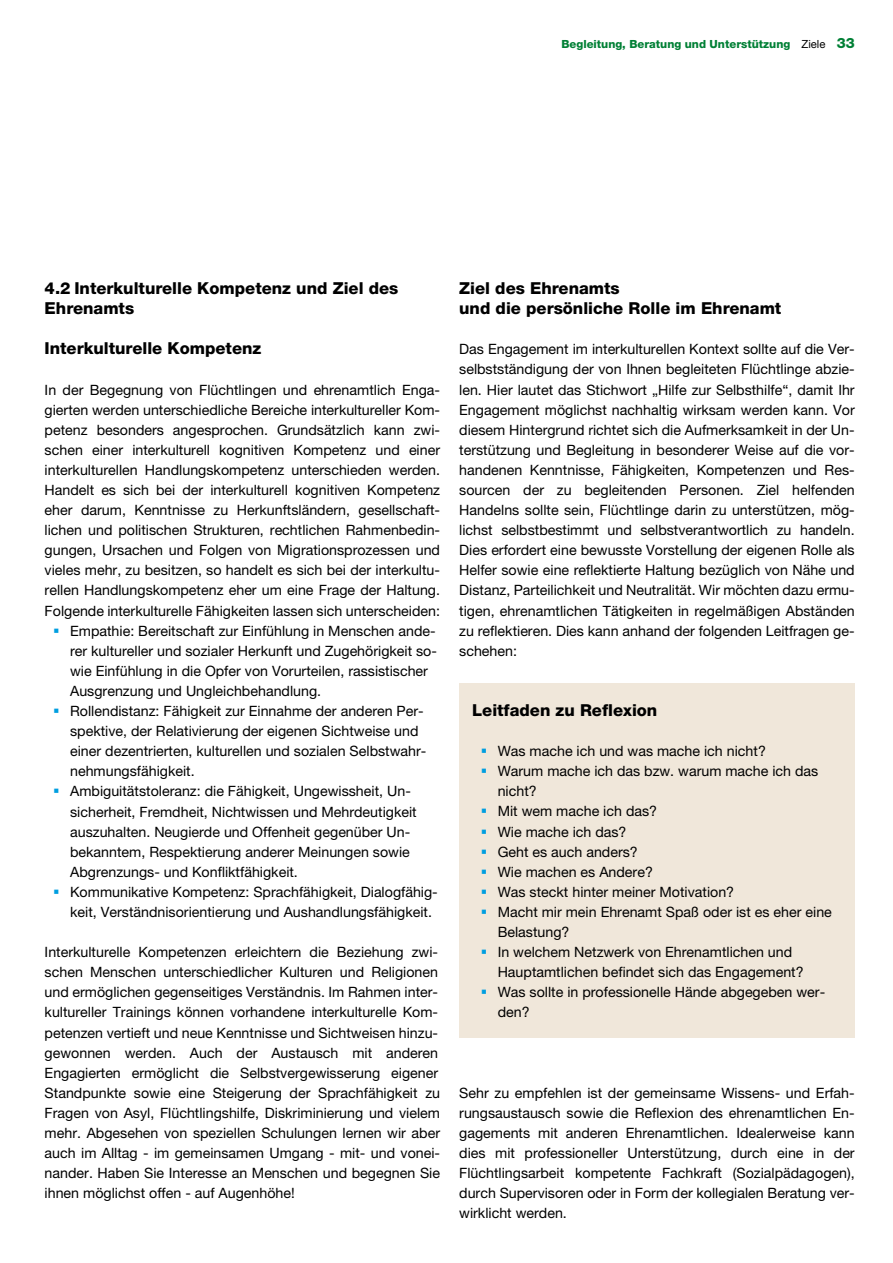
<style>
.page{position:relative;width:893px;height:1263px;background:#fff}
.page>*{position:absolute;margin:0;border:0;box-sizing:border-box;transform-origin:0 0}
.t1{font:800 16.5px/20.1px "Helvetica Neue LT Pro";color:#000}
.t2{font:14.25px/20.1px "Helvetica Neue LT Pro";color:#000;text-align:justify}
.t3{font:800 11.25px "Helvetica Neue LT Pro";color:#008035}
.s1{font-weight:400;color:#000}
.s2{font-size:14.25px}
</style>
<div class="page">
<div style="left:459px;top:682px;width:395px;height:355px;background:#f0e7da"></div>
<p class="t3" style="left:561px;top:38px;width:295px">Begleitung, Beratung und Unterstützung <span class="s1">Ziele</span> <span class="s2">33</span></p>
<p class="t1" style="left:45px;top:278px;width:355px">4.2 Interkulturelle Kompetenz und Ziel des<br>Ehrenamts</p>
<p class="t1" style="left:45px;top:338px;width:218px">Interkulturelle Kompetenz</p>
<p class="t2" style="left:45px;top:379px;width:397px">In der Begegnung von Flüchtlingen und ehrenamtlich Enga-</p>
<p class="t2" style="left:45px;top:399px;width:397px">gierten werden unterschiedliche Bereiche interkultureller Kom-</p>
<p class="t2" style="left:45px;top:419px;width:397px">petenz besonders angesprochen. Grundsätzlich kann zwi-</p>
<p class="t2" style="left:45px;top:439px;width:397px">schen einer interkulturell kognitiven Kompetenz und einer</p>
<p class="t2" style="left:45px;top:460px;width:397px">interkulturellen Handlungskompetenz unterschieden werden.</p>
<p class="t2" style="left:45px;top:480px;width:397px">Handelt es sich bei der interkulturell kognitiven Kompetenz</p>
<p class="t2" style="left:45px;top:500px;width:397px">eher darum, Kenntnisse zu Herkunftsländern, gesellschaft-</p>
<p class="t2" style="left:45px;top:520px;width:397px">lichen und politischen Strukturen, rechtlichen Rahmenbedin-</p>
<p class="t2" style="left:45px;top:540px;width:397px">gungen, Ursachen und Folgen von Migrationsprozessen und</p>
<p class="t2" style="left:45px;top:560px;width:397px">vieles mehr, zu besitzen, so handelt es sich bei der interkultu-</p>
<p class="t2" style="left:45px;top:580px;width:397px">rellen Handlungskompetenz eher um eine Frage der Haltung.</p>
<p class="t2" style="left:45px;top:600px;width:397px">Folgende interkulturelle Fähigkeiten lassen sich unterscheiden:</p>
<p class="t2" style="left:70px;top:620px;width:367px">Empathie: Bereitschaft zur Einfühlung in Menschen ande-</p>
<p class="t2" style="left:70px;top:640px;width:368px">rer kultureller und sozialer Herkunft und Zugehörigkeit so-</p>
<p class="t2" style="left:70px;top:660px;width:359px">wie Einfühlung in die Opfer von Vorurteilen, rassistischer</p>
<p class="t2" style="left:70px;top:681px;width:253px">Ausgrenzung und Ungleichbehandlung.</p>
<p class="t2" style="left:70px;top:701px;width:355px">Rollendistanz: Fähigkeit zur Einnahme der anderen Per-</p>
<p class="t2" style="left:70px;top:721px;width:350px">spektive, der Relativierung der eigenen Sichtweise und</p>
<p class="t2" style="left:70px;top:741px;width:358px">einer dezentrierten, kulturellen und sozialen Selbstwahr-</p>
<p class="t2" style="left:70px;top:761px;width:126px">nehmungsfähigkeit.</p>
<p class="t2" style="left:70px;top:781px;width:342px">Ambiguitätstoleranz: die Fähigkeit, Ungewissheit, Un-</p>
<p class="t2" style="left:70px;top:801px;width:348px">sicherheit, Fremdheit, Nichtwissen und Mehrdeutigkeit</p>
<p class="t2" style="left:70px;top:821px;width:342px">auszuhalten. Neugierde und Offenheit gegenüber Un-</p>
<p class="t2" style="left:70px;top:841px;width:341px">bekanntem, Respektierung anderer Meinungen sowie</p>
<p class="t2" style="left:70px;top:861px;width:229px">Abgrenzungs- und Konfliktfähigkeit.</p>
<p class="t2" style="left:70px;top:881px;width:369px">Kommunikative Kompetenz: Sprachfähigkeit, Dialogfähig-</p>
<p class="t2" style="left:70px;top:902px;width:363px">keit, Verständnisorientierung und Aushandlungsfähigkeit.</p>
<p class="t2" style="left:45px;top:942px;width:397px;text-align:left">Interkulturelle Kompetenzen erleichtern die Beziehung zwi&shy;schen Menschen unterschiedlicher Kulturen und Religionen und ermöglichen gegenseitiges Verständnis. Im Rahmen inter&shy;kultureller Trainings können vorhandene interkulturelle Kom&shy;petenzen vertieft und neue Kenntnisse und Sichtweisen hinzu&shy;gewonnen werden. Auch der Austausch mit anderen Engagierten ermöglicht die Selbstvergewisserung eigener Standpunkte sowie eine Steigerung der Sprachfähigkeit zu Fragen von Asyl, Flüchtlingshilfe, Diskriminierung und vielem mehr. Abgesehen von speziellen Schulungen lernen wir aber auch im Alltag - im gemeinsamen Umgang - mit- und vonei&shy;nander. Haben Sie Interesse an Menschen und begegnen Sie ihnen möglichst offen - auf Augenhöhe!</p>
<p class="t1" style="left:459px;top:278px;width:324px">Ziel des Ehrenamts<br>und die persönliche Rolle im Ehrenamt</p>
<p class="t2" style="left:459px;top:339px;width:397px">Das Engagement im interkulturellen Kontext sollte auf die Ver&shy;selbstständigung der von Ihnen begleiteten Flüchtlinge abzie&shy;len. Hier lautet das Stichwort „Hilfe zur Selbsthilfe“, damit Ihr Engagement möglichst nachhaltig wirksam werden kann. Vor diesem Hintergrund richtet sich die Aufmerksamkeit in der Un&shy;terstützung und Begleitung in besonderer Weise auf die vor&shy;handenen Kenntnisse, Fähigkeiten, Kompetenzen und Res&shy;sourcen der zu begleitenden Personen. Ziel helfenden Handelns sollte sein, Flüchtlinge darin zu unterstützen, mög&shy;lichst selbstbestimmt und selbstverantwortlich zu handeln.<br>Dies erfordert eine bewusste Vorstellung der eigenen Rolle als Helfer sowie eine reflektierte Haltung bezüglich von Nähe und Distanz, Parteilichkeit und Neutralität. Wir möchten dazu ermu&shy;tigen, ehrenamtlichen Tätigkeiten in regelmäßigen Abständen zu reflektieren. Dies kann anhand der folgenden Leitfragen ge&shy;schehen:</p>
<p class="t1" style="left:472px;top:700px;width:187px">Leitfaden zu Reflexion</p>
<p class="t2" style="left:498px;top:741px;width:336px;text-align:left">Was mache ich und was mache ich nicht?<br>Warum mache ich das bzw. warum mache ich das nicht?<br>Mit wem mache ich das?<br>Wie mache ich das?<br>Geht es auch anders?<br>Wie machen es Andere?<br>Was steckt hinter meiner Motivation?<br>Macht mir mein Ehrenamt Spaß oder ist es eher eine<br>Belastung?<br>In welchem Netzwerk von Ehrenamtlichen und<br>Hauptamtlichen befindet sich das Engagement?<br>Was sollte in professionelle Hände abgegeben wer&shy;den?</p>
<p class="t2" style="left:459px;top:1082px;width:397px">Sehr zu empfehlen ist der gemeinsame Wissens- und Erfah&shy;rungsaustausch sowie die Reflexion des ehrenamtlichen En&shy;gagements mit anderen Ehrenamtlichen. Idealerweise kann dies mit professioneller Unterstützung, durch eine in der Flüchtlingsarbeit kompetente Fachkraft (Sozialpädagogen), durch Supervisoren oder in Form der kollegialen Beratung ver&shy;wirklicht werden.</p>
</div>
